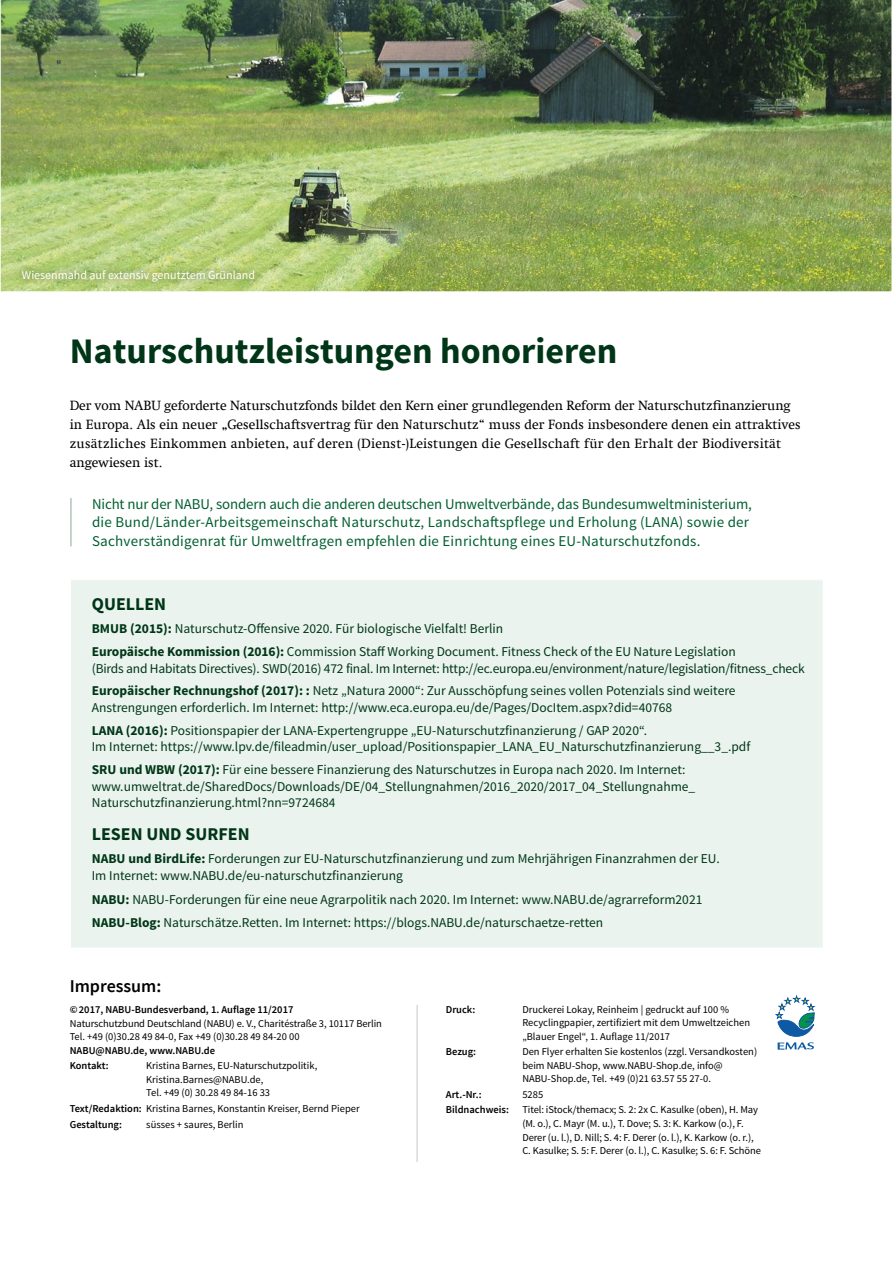
<style>
.page{position:relative;width:893px;height:1263px;background:#fff}
.page>*{position:absolute;margin:0;border:0;box-sizing:border-box;transform-origin:0 0}
.t1{font:700 36px "Source Sans Pro";color:#003617}
.t2{font:700 18px "Source Sans Pro";color:#003617}
.t3{font:600 18px "Source Sans Pro";color:#000}
.t4{font:15px/18.8px "Source Sans Pro";letter-spacing:.015em;color:#005f30}
.t5{font:13.5px/23px "Source Sans Pro";color:#003617}
.t6{font:13.5px/18.8px "Swift Com";color:#000}
.t7{font:12px "Source Sans Pro";color:#fff}
.t8{font:10.5px/13.5px "Source Sans Pro";color:#000}
.t9{font:600 10.5px/15.6px "Source Sans Pro";color:#000}
.s1{font-weight:700}
.s2{font-weight:600}
</style>
<div class="page">
<img style="left:2px;top:0;width:890px;height:292px">
<svg style="left:0;top:0;width:2px;height:292px"></svg>
<div style="left:71px;top:580px;width:752px;height:368px;background:#eaf3ed"></div>
<hr style="left:417px;top:1005px;width:1px;height:157px;background:#c6c6c6">
<div style="left:14px;top:262px;width:249px;height:28px;background:#000;opacity:.5"></div>
<svg style="left:778px;top:1042px;width:36px;height:8px"></svg>
<svg style="left:776px;top:996px;width:38px;height:40px"></svg>
<hr style="left:70px;top:498px;width:2px;height:48px;background:#acc7b4">
<p class="t7" style="left:22px;top:268px;width:235px">Wiesenmahd auf extensiv genutztem Grünland</p>
<h1 class="t1" style="left:70px;top:328px;width:549px">Naturschutzleistungen honorieren</h1>
<p class="t6" style="left:70px;top:396px;width:732px">Der vom NABU geforderte Naturschutzfonds bildet den Kern einer grundlegenden Reform der Naturschutzfinanzierung in Europa. Als ein neuer „Gesellschaftsvertrag für den Naturschutz“ muss der Fonds insbesondere denen ein attraktives zusätzliches Einkommen anbieten, auf deren (Dienst-)Leistungen die Gesellschaft für den Erhalt der Biodiversität angewiesen ist.</p>
<p class="t4" style="left:92px;top:494px;width:661px">Nicht nur der NABU, sondern auch die anderen deutschen Umweltverbände, das Bundesumweltministerium, die Bund/Länder-Arbeitsgemeinschaft Naturschutz, Landschaftspflege und Erholung (LANA) sowie der<br>Sachverständigenrat für Umweltfragen empfehlen die Einrichtung eines EU-Naturschutzfonds.</p>
<h2 class="t2" style="left:92px;top:593px;width:76px">QUELLEN</h2>
<p class="t5" style="left:92px;top:617px;width:645px"><span class="s1">BMUB (2015):</span> Naturschutz-Offensive 2020. Für biologische Vielfalt! Berlin<br><span class="s1">Europäische Kommission (2016):</span> Commission Staff Working Document. Fitness Check of the EU Nature Legislation</p>
<p class="t5" style="left:92px;top:657px;width:714px">(Birds and Habitats Directives). SWD(2016) 472 final. Im Internet: http://ec.europa.eu/environment/nature/legislation/fitness_check<br><span class="s1">Europäischer Rechnungshof (2017): :</span> Netz „Natura 2000“: Zur Ausschöpfung seines vollen Potenzials sind weitere</p>
<p class="t5" style="left:92px;top:696px;width:582px">Anstrengungen erforderlich. Im Internet: http://www.eca.europa.eu/de/Pages/DocItem.aspx?did=40768<br><span class="s1">LANA (2016):</span> Positionspapier der LANA-Expertengruppe „EU-Naturschutzfinanzierung / GAP 2020“.</p>
<p class="t5" style="left:92px;top:735px;width:660px">Im Internet: https://www.lpv.de/fileadmin/user_upload/Positionspapier_LANA_EU_Naturschutzfinanzierung__3_.pdf<br><span class="s1">SRU und WBW (2017):</span> Für eine bessere Finanzierung des Naturschutzes in Europa nach 2020. Im Internet:</p>
<p class="t5" style="left:92px;top:778px;width:605px;line-height:16.5px">www.umweltrat.de/SharedDocs/Downloads/DE/04_Stellungnahmen/2016_2020/2017_04_Stellungnahme_<br>Naturschutzfinanzierung.html?nn=9724684</p>
<h2 class="t2" style="left:92px;top:823px;width:159px">LESEN UND SURFEN</h2>
<p class="t5" style="left:92px;top:850px;width:629px;line-height:16.5px"><span class="s1">NABU und BirdLife:</span> Forderungen zur EU-Naturschutzfinanzierung und zum Mehrjährigen Finanzrahmen der EU.<br>Im Internet: www.NABU.de/eu-naturschutzfinanzierung</p>
<p class="t5" style="left:92px;top:888px;width:612px"><span class="s1">NABU:</span> NABU-Forderungen für eine neue Agrarpolitik nach 2020. Im Internet: www.NABU.de/agrarreform2021<br><span class="s1">NABU-Blog:</span> Naturschätze.Retten. Im Internet: https://blogs.NABU.de/naturschaetze-retten</p>
<h2 class="t3" style="left:70px;top:974px;width:93px">Impressum:</h2>
<p class="t9" style="left:70px;top:1002px;width:225px">© 2017, NABU-Bundesverband, 1. Auflage 11/2017</p>
<p class="t8" style="left:70px;top:1017px;width:314px">Naturschutzbund Deutschland (NABU) e. V., Charitéstraße 3, 10117 Berlin<br>Tel. +49 (0)30.28 49 84-0, Fax +49 (0)30.28 49 84-20 00</p>
<p class="t9" style="left:70px;top:1043px;width:147px">NABU@NABU.de, www.NABU.de<br>Kontakt:</p>
<p class="t8" style="left:146px;top:1059px;width:173px">Kristina Barnes, EU-Naturschutzpolitik,<br>Kristina.Barnes@NABU.de,<br>Tel. +49 (0) 30.28 49 84-16 33</p>
<p class="t8" style="left:70px;top:1101px;width:291px;line-height:15.6px"><span class="s2">Text/Redaktion:</span> Kristina Barnes, Konstantin Kreiser, Bernd Pieper<br><span class="s2">Gestaltung:</span></p>
<p class="t8" style="left:146px;top:1117px;width:99px">süsses + saures, Berlin</p>
<p class="t9" style="left:446px;top:1001px;width:31px">Druck:</p>
<p class="t8" style="left:522px;top:1002px;width:229px">Druckerei Lokay, Reinheim | gedruckt auf 100 %<br>Recyclingpapier, zertifiziert mit dem Umweltzeichen „Blauer Engel“, 1. Auflage 11/2017</p>
<p class="t9" style="left:446px;top:1044px;width:32px">Bezug:</p>
<p class="t8" style="left:522px;top:1045px;width:236px">Den Flyer erhalten Sie kostenlos (zzgl. Versandkosten) beim NABU-Shop, www.NABU-Shop.de, info@<br>NABU-Shop.de, Tel. +49 (0)21 63.57 55 27-0.</p>
<p class="t9" style="left:446px;top:1087px;width:37px">Art.-Nr.:</p>
<p class="t8" style="left:522px;top:1088px;width:22px">5285</p>
<p class="t9" style="left:446px;top:1102px;width:65px">Bildnachweis:</p>
<p class="t8" style="left:522px;top:1103px;width:240px">Titel: iStock/themacx; S. 2: 2x C. Kasulke (oben), H. May (M. o.), C. Mayr (M. u.), T. Dove; S. 3: K. Karkow (o.), F.<br>Derer (u. l.), D. Nill; S. 4: F. Derer (o. l.), K. Karkow (o. r.), C. Kasulke; S. 5: F. Derer (o. l.), C. Kasulke; S. 6: F. Schöne</p>
</div>
